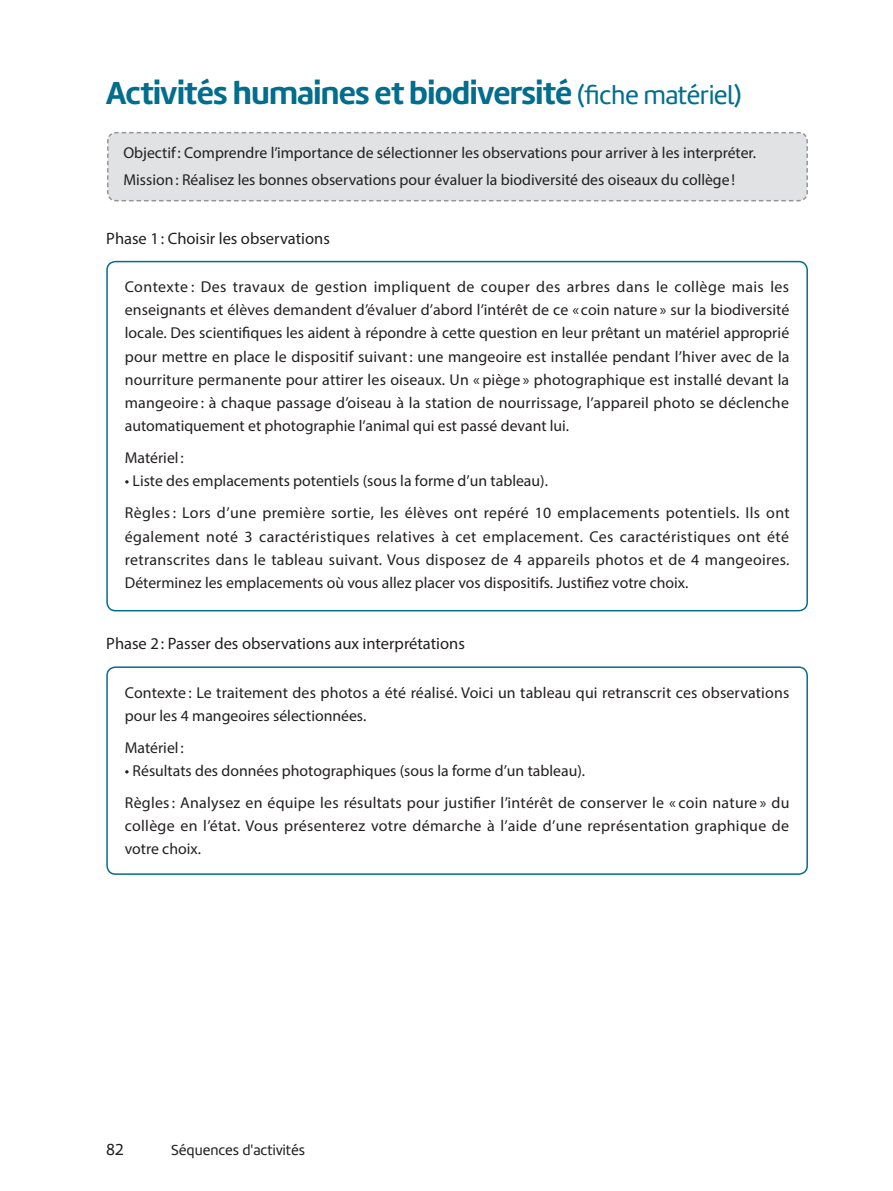
<style>
.page{position:relative;width:893px;height:1191px;background:#fff}
.page>*{position:absolute;margin:0;border:0;box-sizing:border-box;transform-origin:0 0}
.t1{font:700 33px "Amelia";letter-spacing:-.02em;color:#026d8d}
.t2{font:16.5px "Myriad Pro";color:#231f20}
.t3{font:16.5px "Amelia";color:#231f20}
.t4{font:15.75px/23.2px "Myriad Pro";color:#231f20}
.t5{font:15.75px/31.8px "Myriad Pro";letter-spacing:.02em;color:#231f20}
.t6{font:15px "Amelia";color:#231f20}
.s1{font-weight:400;font-size:27px}
</style>
<div class="page">
<div style="left:106px;top:261px;width:702px;height:350px;border:2px solid #026d8d;border-radius:9px"></div>
<div style="left:106px;top:666px;width:702px;height:209px;border:2px solid #026d8d;border-radius:9px"></div>
<div style="left:107px;top:132px;width:701px;height:70px;background:#e1e2e4"></div>
<h1 class="t1" style="left:106px;top:74px;width:637px">Activités humaines et biodiversité <span class="s1">(fiche matériel)</span></h1>
<p class="t4" style="left:123px;top:138px;width:634px;line-height:27.5px">Objectif: Comprendre l’importance de sélectionner les observations pour arriver à les interpréter.<br>Mission: Réalisez les bonnes observations pour évaluer la biodiversité des oiseaux du collège!</p>
<p class="t2" style="left:106px;top:228px;width:225px">Phase 1: Choisir les observations</p>
<p class="t4" style="left:125px;top:275px;width:666px;text-align:justify">Contexte : Des travaux de gestion impliquent de couper des arbres dans le collège mais les enseignants et élèves demandent d’évaluer d’abord l’intérêt de ce « coin nature » sur la biodiversité locale. Des scientifiques les aident à répondre à cette question en leur prêtant un matériel approprié pour mettre en place le dispositif suivant: une mangeoire est installée pendant l’hiver avec de la nourriture permanente pour attirer les oiseaux. Un « piège » photographique est installé devant la mangeoire : à chaque passage d’oiseau à la station de nourrissage, l’appareil photo se déclenche automatiquement et photographie l’animal qui est passé devant lui.</p>
<p class="t4" style="left:125px;top:446px;width:61px">Matériel :</p>
<p class="t5" style="left:125px;top:465px;width:666px">• Liste des emplacements potentiels (sous la forme d’un tableau).<br>Règles: Lors d’une première sortie, les élèves ont repéré 10 emplacements potentiels. Ils ont</p>
<p class="t4" style="left:125px;top:524px;width:666px;text-align:justify">également noté 3 caractéristiques relatives à cet emplacement. Ces caractéristiques ont été retranscrites dans le tableau suivant. Vous disposez de 4 appareils photos et de 4 mangeoires.<br>Déterminez les emplacements où vous allez placer vos dispositifs. Justifiez votre choix.</p>
<p class="t2" style="left:106px;top:633px;width:360px">Phase 2: Passer des observations aux interprétations</p>
<p class="t4" style="left:125px;top:680px;width:666px">Contexte : Le traitement des photos a été réalisé. Voici un tableau qui retranscrit ces observations pour les 4 mangeoires sélectionnées.</p>
<p class="t4" style="left:125px;top:735px;width:61px">Matériel :</p>
<p class="t4" style="left:125px;top:754px;width:666px;line-height:31.8px">• Résultats des données photographiques (sous la forme d’un tableau).<br>Règles: Analysez en équipe les résultats pour justifier l’intérêt de conserver le « coin nature » du</p>
<p class="t5" style="left:125px;top:813px;width:666px;line-height:23.2px">collège en l’état. Vous présenterez votre démarche à l’aide d’une représentation graphique de votre choix.</p>
<p class="t3" style="left:106px;top:1139px;width:19px">82</p>
<p class="t6" style="left:171px;top:1140px;width:135px">Séquences d'activités</p>
</div>
